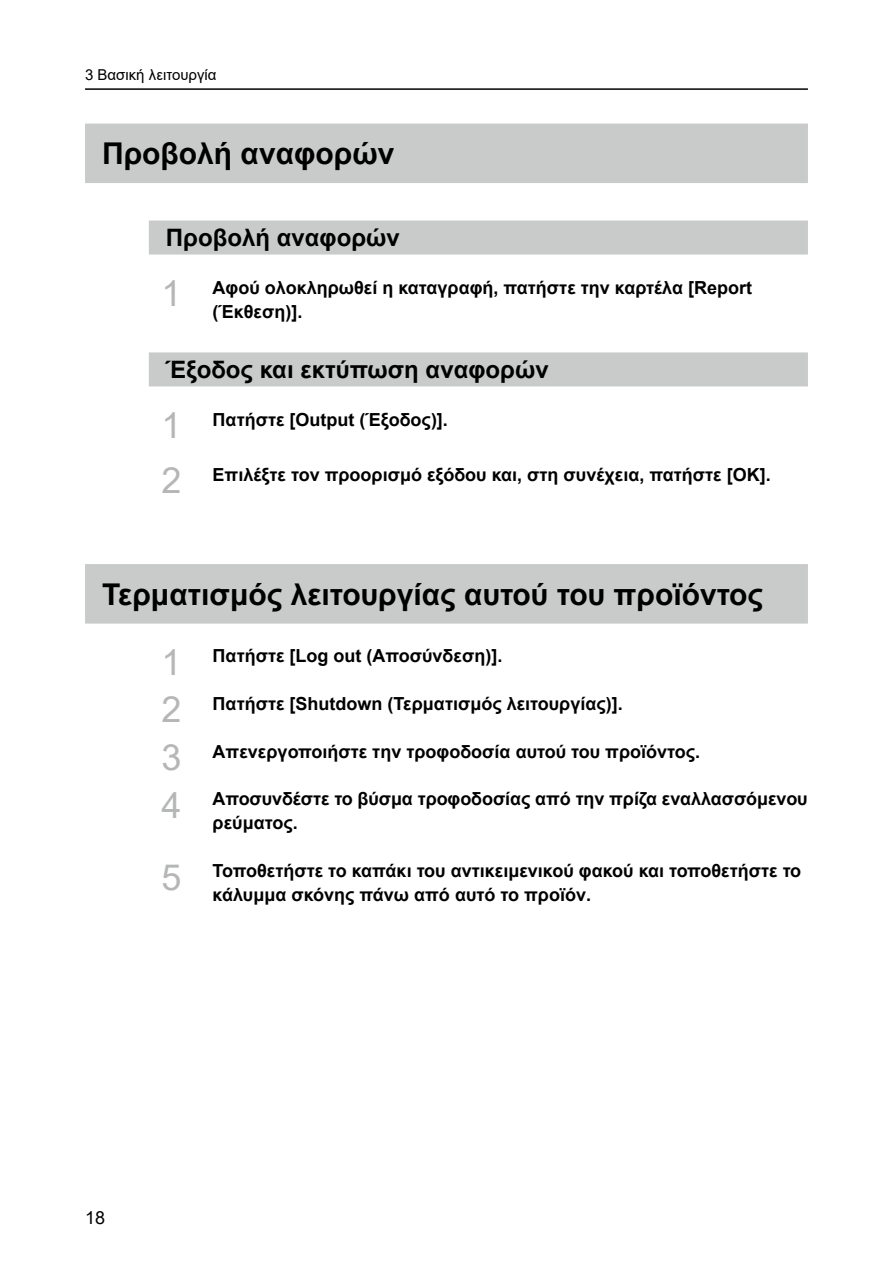
<style>
.page{position:relative;width:893px;height:1263px;background:#fff}
.page>*{position:absolute;margin:0;border:0;box-sizing:border-box;transform-origin:0 0}
.t1{font:700 30px "Arial";color:#000}
.t2{font:700 24px "Arial";color:#000}
.t3{font:700 18px/24px "Arial";color:#000}
.t4{font:18px "Arial";color:#000}
.t5{font:15px "Arial";color:#000}
.s1{font-weight:400;font-size:36px;color:#b5b6b6}
</style>
<div class="page">
<hr style="left:85px;top:88px;width:723px;height:2px;background:#000">
<div style="left:85px;top:124px;width:723px;height:59px;background:#c9caca"></div>
<div style="left:149px;top:221px;width:659px;height:34px;background:#c9caca"></div>
<div style="left:149px;top:352px;width:659px;height:34px;background:#c9caca"></div>
<div style="left:85px;top:564px;width:723px;height:60px;background:#c9caca"></div>
<p class="t5" style="left:85px;top:64px;width:133px">3 Βασική λειτουργία</p>
<h1 class="t1" style="left:102px;top:132px;width:294px">Προβολή αναφορών</h1>
<h2 class="t2" style="left:166px;top:221px;width:236px">Προβολή αναφορών</h2>
<p class="t3" style="left:213px;top:276px;width:541px;text-indent:-51px"><span class="s1">1</span> Αφού ολοκληρωθεί η καταγραφή, πατήστε την καρτέλα [Report (Έκθεση)].</p>
<h2 class="t2" style="left:166px;top:353px;width:384px">Έξοδος και εκτύπωση αναφορών</h2>
<p class="t3" style="left:162px;top:408px;width:288px"><span class="s1">1</span> Πατήστε [Output (Έξοδος)].</p>
<p class="t3" style="left:162px;top:463px;width:611px"><span class="s1">2</span> Επιλέξτε τον προορισμό εξόδου και, στη συνέχεια, πατήστε [OK].</p>
<h1 class="t1" style="left:102px;top:573px;width:663px">Τερματισμός λειτουργίας αυτού του προϊόντος</h1>
<p class="t3" style="left:162px;top:644px;width:342px"><span class="s1">1</span> Πατήστε [Log out (Αποσύνδεση)].</p>
<p class="t3" style="left:162px;top:692px;width:463px"><span class="s1">2</span> Πατήστε [Shutdown (Τερματισμός λειτουργίας)].</p>
<p class="t3" style="left:162px;top:739px;width:540px"><span class="s1">3</span> Απενεργοποιήστε την τροφοδοσία αυτού του προϊόντος.</p>
<p class="t3" style="left:213px;top:787px;width:597px;text-indent:-51px"><span class="s1">4</span> Αποσυνδέστε το βύσμα τροφοδοσίας από την πρίζα εναλλασσόμενου ρεύματος.</p>
<p class="t3" style="left:213px;top:859px;width:590px;text-indent:-51px"><span class="s1">5</span> Τοποθετήστε το καπάκι του αντικειμενικού φακού και τοποθετήστε το κάλυμμα σκόνης πάνω από αυτό το προϊόν.</p>
<p class="t4" style="left:85px;top:1205px;width:22px">18</p>
</div>
